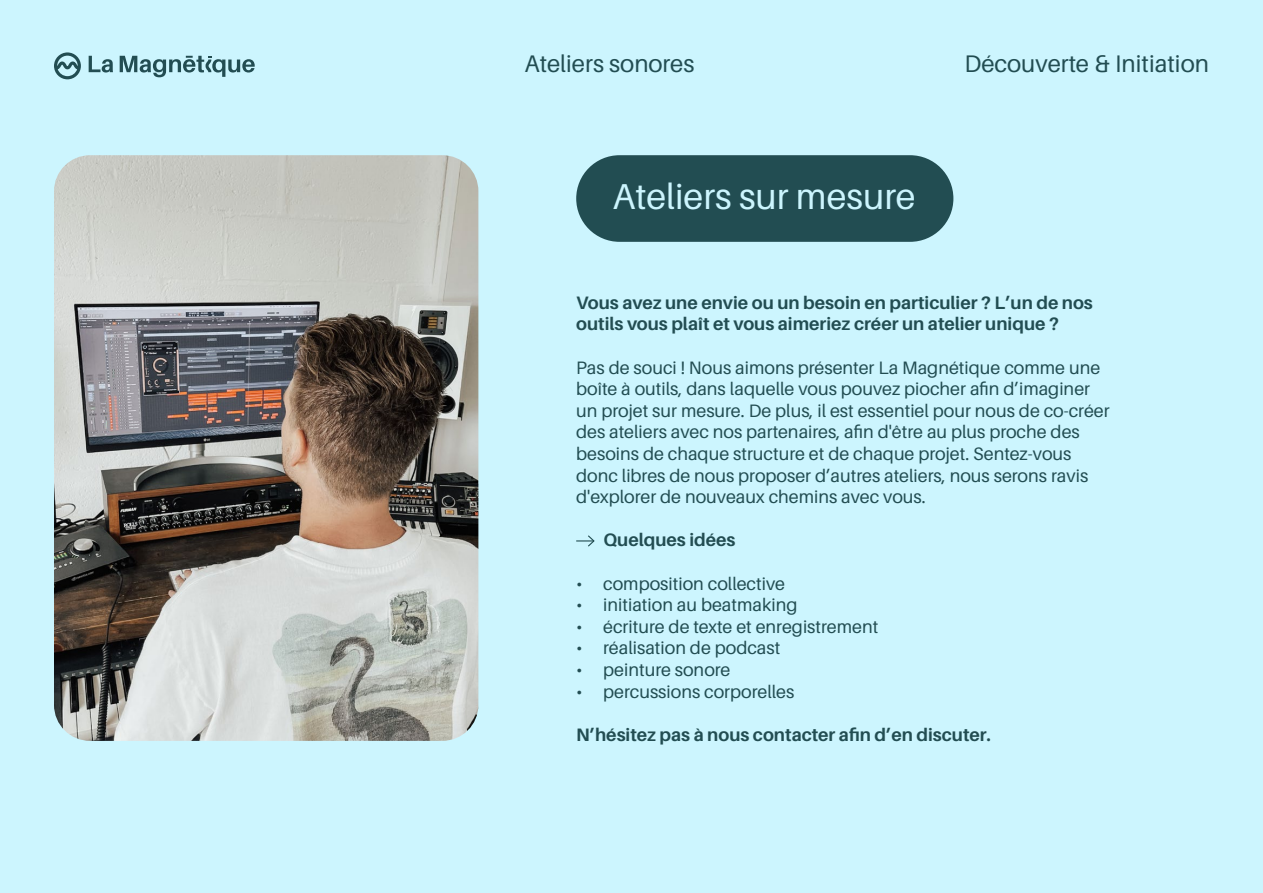
<style>
.page{position:relative;width:1263px;height:893px;background:#ccf5fe}
.page>*{position:absolute;margin:0;border:0;box-sizing:border-box;transform-origin:0 0}
.t1{font:36px "Aileron";color:#ccf5fe}
.t2{font:24px "Aileron";color:#224d52}
.t3{font:18px/21.6px "Aileron";color:#224d52}
.t4{font:700 18px/21.6px "Aileron";color:#224d52}
</style>
<div class="page">
<img style="left:54px;top:155px;width:424px;height:586px">
<svg style="left:89px;top:56px;width:24px;height:17px"></svg>
<svg style="left:120px;top:56px;width:135px;height:21px"></svg>
<svg style="left:54px;top:52px;width:27px;height:27px"></svg>
<div style="left:576px;top:155px;width:377px;height:87px;background:#224d52;border-radius:43px"></div>
<svg style="left:576px;top:535px;width:19px;height:12px"></svg>
<h2 class="t2" style="left:525px;top:51px;width:171px">Ateliers sonores</h2>
<h2 class="t2" style="left:964px;top:51px;width:246px">Découverte &amp; Initiation</h2>
<h1 class="t1" style="left:612px;top:177px;width:304px">Ateliers sur mesure</h1>
<p class="t4" style="left:576px;top:292px;width:518px">Vous avez une envie ou un besoin en particulier ? L’un de nos outils vous plaît et vous aimeriez créer un atelier unique ?</p>
<p class="t3" style="left:576px;top:357px;width:535px">Pas de souci ! Nous aimons présenter La Magnétique comme une boîte à outils, dans laquelle vous pouvez piocher afin d’imaginer un projet sur mesure. De plus, il est essentiel pour nous de co-créer des ateliers avec nos partenaires, afin d'être au plus proche des besoins de chaque structure et de chaque projet. Sentez-vous donc libres de nous proposer d’autres ateliers, nous serons ravis d'explorer de nouveaux chemins avec vous.</p>
<p class="t4" style="left:603px;top:529px;width:134px">Quelques idées</p>
<p class="t3" style="left:576px;top:573px;width:210px">• composition collective</p>
<p class="t3" style="left:576px;top:594px;width:223px">• initiation au beatmaking</p>
<p class="t3" style="left:576px;top:616px;width:304px">• écriture de texte et enregistrement</p>
<p class="t3" style="left:576px;top:638px;width:206px">• réalisation de podcast</p>
<p class="t3" style="left:576px;top:659px;width:156px">• peinture sonore</p>
<p class="t3" style="left:576px;top:681px;width:220px">• percussions corporelles</p>
<p class="t4" style="left:576px;top:724px;width:416px">N’hésitez pas à nous contacter afin d’en discuter.</p>
</div>
